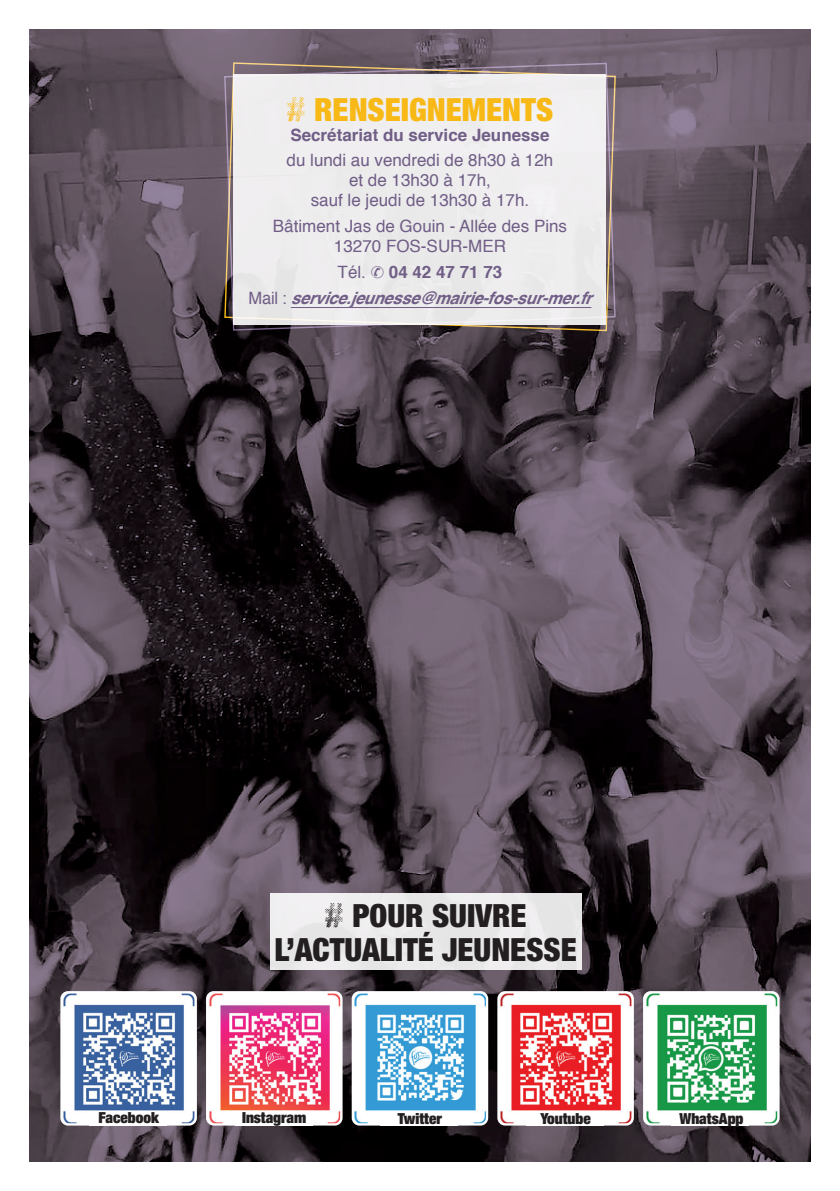
<style>
.page{position:relative;width:840px;height:1191px;background:#fff}
.page>*{position:absolute;margin:0;border:0;box-sizing:border-box;transform-origin:0 0}
.t1{font:900 condensed 32px/34px "Helvetica Neue";color:#231f20;text-align:center}
.t2{font:900 condensed 32px "Helvetica Neue";color:#f8b916}
.t3{font:17px/20px "Helvetica";color:#705e86;text-align:center}
.t4{font:italic 700 17px/25.6px "Helvetica";letter-spacing:-.015em;color:#705e86}
.t5{font:700 17px "Helvetica";color:#705e86}
.t6{font:900 expanded 15.2px "Helvetica Neue";color:#231f20}
.s1{font-family:"Onnenmyyra";font-weight:400;font-stretch:normal}
.s2{font-style:normal}
.s3{font-weight:400;font-style:normal}
</style>
<div class="page">
<img style="left:29px;top:29px;width:782px;height:1133px">
<div style="left:270px;top:893px;width:311px;height:76px;background:#ebeaeb"></div>
<svg style="left:223px;top:62px;width:393px;height:270px"></svg>
<img style="left:61px;top:992px;width:135px;height:132px">
<div style="left:60px;top:991px;width:137px;height:134px;border:2px solid #fff;border-radius:7px"></div>
<div style="left:89px;top:1111px;width:78px;height:14px;background:#fff"></div>
<img style="left:207px;top:992px;width:134px;height:132px">
<div style="left:206px;top:991px;width:136px;height:134px;border:2px solid #fff;border-radius:7px"></div>
<div style="left:235px;top:1111px;width:77px;height:14px;background:#fff"></div>
<img style="left:352px;top:992px;width:135px;height:132px">
<div style="left:351px;top:991px;width:137px;height:134px;border:2px solid #fff;border-radius:7px"></div>
<div style="left:380px;top:1111px;width:78px;height:14px;background:#fff"></div>
<img style="left:498px;top:992px;width:134px;height:132px">
<div style="left:497px;top:991px;width:136px;height:134px;border:2px solid #fff;border-radius:7px"></div>
<div style="left:526px;top:1111px;width:77px;height:14px;background:#fff"></div>
<img style="left:645px;top:992px;width:133px;height:132px">
<div style="left:642px;top:991px;width:137px;height:134px;border:2px solid #fff;border-radius:7px"></div>
<div style="left:670px;top:1111px;width:78px;height:14px;background:#fff"></div>
<hr style="left:291px;top:307px;width:300px;height:1px;background:#705e86">
<svg style="left:371px;top:266px;width:12px;height:12px"></svg>
<h1 class="t2" style="left:286px;top:90px;width:268px"><span class="s1">#</span> RENSEIGNEMENTS</h1>
<p class="t5" style="left:290px;top:121px;width:260px">Secrétariat du service Jeunesse</p>
<p class="t3" style="left:286px;top:151px;width:268px">du lundi au vendredi de 8h30 à 12h et de 13h30 à 17h,<br>sauf le jeudi de 13h30 à 17h.</p>
<p class="t3" style="left:273px;top:217px;width:295px">Bâtiment Jas de Gouin - Allée des Pins<br>13270 FOS-SUR-MER</p>
<p class="t3" style="left:337px;top:262px;width:30px">Tél.</p>
<p class="t4" style="left:248px;top:259px;width:349px;text-indent:140px"><span class="s2">04 42 47 71 73<br></span><span class="s3">M a i l :</span> service.jeunesse@mairie-fos-sur-mer.fr</p>
<h1 class="t1" style="left:274px;top:898px;width:303px"><span class="s1">#</span> POUR SUIVRE<br>L’ACTUALITÉ JEUNESSE</h1>
<p class="t6" style="left:98px;top:1108px;width:62px">Facebook</p>
<p class="t6" style="left:242px;top:1107px;width:66px">Instagram</p>
<p class="t6" style="left:397px;top:1108px;width:46px">Twitter</p>
<p class="t6" style="left:540px;top:1108px;width:52px">Youtube</p>
<p class="t6" style="left:679px;top:1108px;width:66px">WhatsApp</p>
</div>
